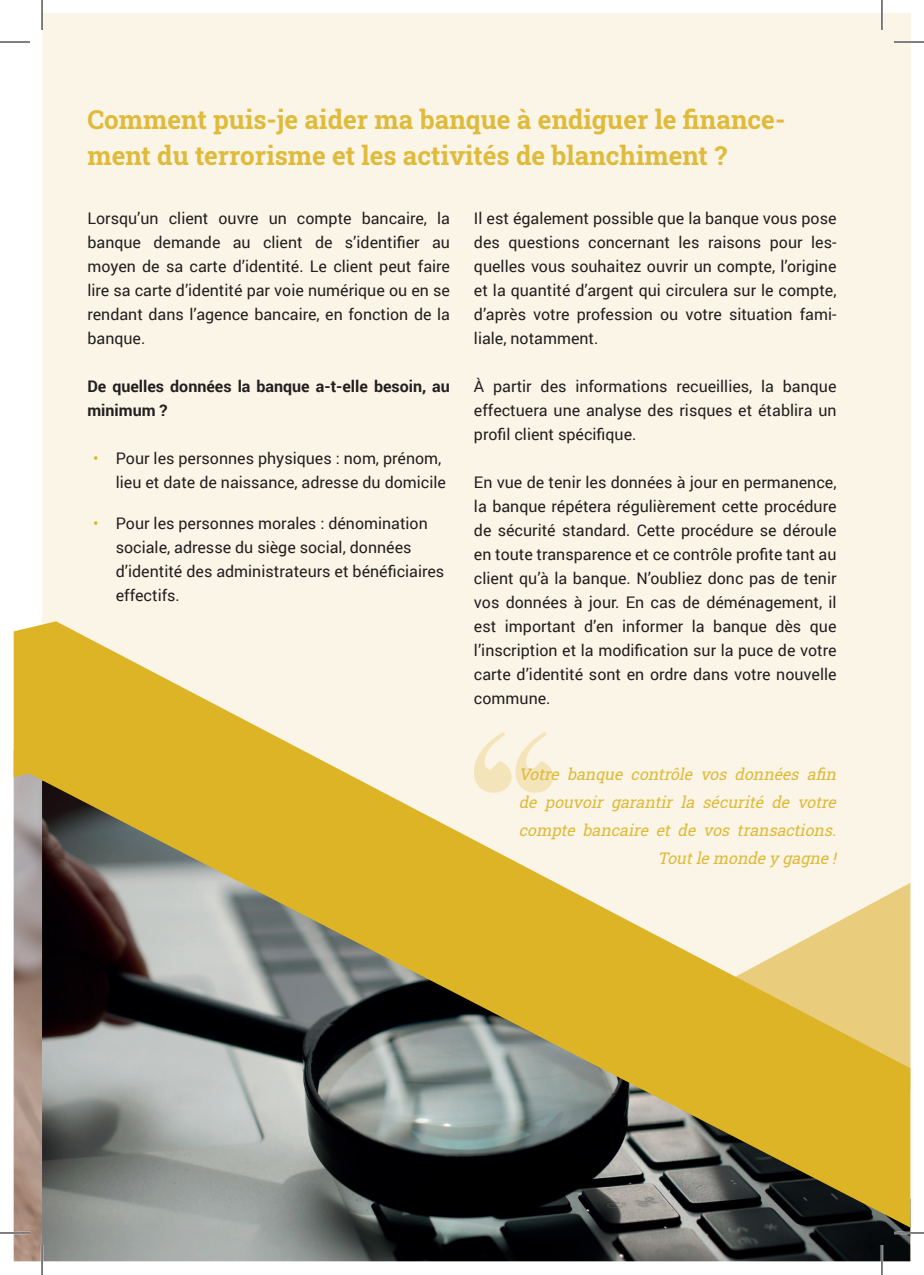
<style>
.page{position:relative;width:924px;height:1275px;background:#fff}
.page>*{position:absolute;margin:0;border:0;box-sizing:border-box;transform-origin:0 0}
.t1{font:700 26px/36px "Roboto Slab";color:#e0ba3b}
.t2{font:16px/24px "Roboto";color:#231f20;text-align:justify}
.t3{font:italic 16px/28px "Roboto Slab";color:#e0ba3b;text-align:right}
.t4{font:700 16px/24px "Roboto";color:#231f20}
.s1{color:#ddb425}
</style>
<div class="page">
<div style="left:42px;top:14px;width:867px;height:1247px;background:#faf5e6"></div>
<img style="left:14px;top:1227px;width:28px;height:34px">
<img style="left:42px;top:1227px;width:867px;height:34px">
<svg style="left:14px;top:621px;width:895px;height:606px"></svg>
<hr style="left:893px;top:41px;width:30px;height:2px;background:#fff">
<hr style="left:0;top:1231px;width:30px;height:3px;background:#fff">
<hr style="left:893px;top:1231px;width:30px;height:3px;background:#fff">
<hr style="left:41px;top:1245px;width:2px;height:30px;background:#fff">
<hr style="left:880px;top:0;width:2px;height:30px;background:#fff">
<hr style="left:880px;top:1245px;width:2px;height:30px;background:#fff">
<hr style="left:0;top:42px;width:30px;height:1px;background:#000">
<hr style="left:893px;top:42px;width:30px;height:1px;background:#000">
<hr style="left:0;top:1232px;width:30px;height:1px;background:#000">
<hr style="left:893px;top:1232px;width:30px;height:1px;background:#000">
<hr style="left:42px;top:0;width:1px;height:30px;background:#000">
<hr style="left:42px;top:1245px;width:1px;height:30px;background:#000">
<hr style="left:881px;top:0;width:1px;height:30px;background:#000">
<hr style="left:881px;top:1245px;width:1px;height:30px;background:#000">
<h1 class="t1" style="left:87px;top:101px;width:699px">Comment puis-je aider ma banque à endiguer le finance&shy;ment du terrorisme et les activités de blanchiment ?</h1>
<p class="t2" style="left:87px;top:206px;width:364px">Lorsqu’un client ouvre un compte bancaire, la banque demande au client de s’identifier au moyen de sa carte d’identité. Le client peut faire lire sa carte d’identité par voie numérique ou en se rendant dans l’agence bancaire, en fonction de la banque.</p>
<p class="t4" style="left:87px;top:374px;width:364px">De quelles données la banque a-t-elle besoin, au minimum ?</p>
<p class="t2" style="left:93px;top:446px;width:354px;text-align:right"><span class="s1">•</span> Pour les personnes physiques : nom, prénom, lieu et date de naissance, adresse du domicile</p>
<p class="t2" style="left:116px;top:511px;width:330px;text-align:left;text-indent:-23px"><span class="s1">•</span> Pour les personnes morales : dénomination sociale, adresse du siège social, données d’identité des administrateurs et bénéficiaires effectifs.</p>
<p class="t2" style="left:474px;top:206px;width:364px">Il est également possible que la banque vous pose des questions concernant les raisons pour les&shy;quelles vous souhaitez ouvrir un compte, l’origine et la quantité d’argent qui circulera sur le compte, d’après votre profession ou votre situation fami&shy;liale, notamment.</p>
<p class="t2" style="left:474px;top:374px;width:364px">À partir des informations recueillies, la banque effectuera une analyse des risques et établira un profil client spécifique.</p>
<p class="t2" style="left:474px;top:470px;width:364px">En vue de tenir les données à jour en permanence, la banque répétera régulièrement cette procédure de sécurité standard. Cette procédure se déroule en toute transparence et ce contrôle profite tant au client qu’à la banque. N’oubliez donc pas de tenir vos données à jour. En cas de déménagement, il est important d’en informer la banque dès que l’inscription et la modification sur la puce de votre carte d’identité sont en ordre dans votre nouvelle commune.</p>
<p class="t3" style="left:518px;top:760px;width:323px">Votre banque contrôle vos données afin de pouvoir garantir la sécurité de votre compte bancaire et de vos transactions.<br>Toutlemondey gagne!</p>
</div>
